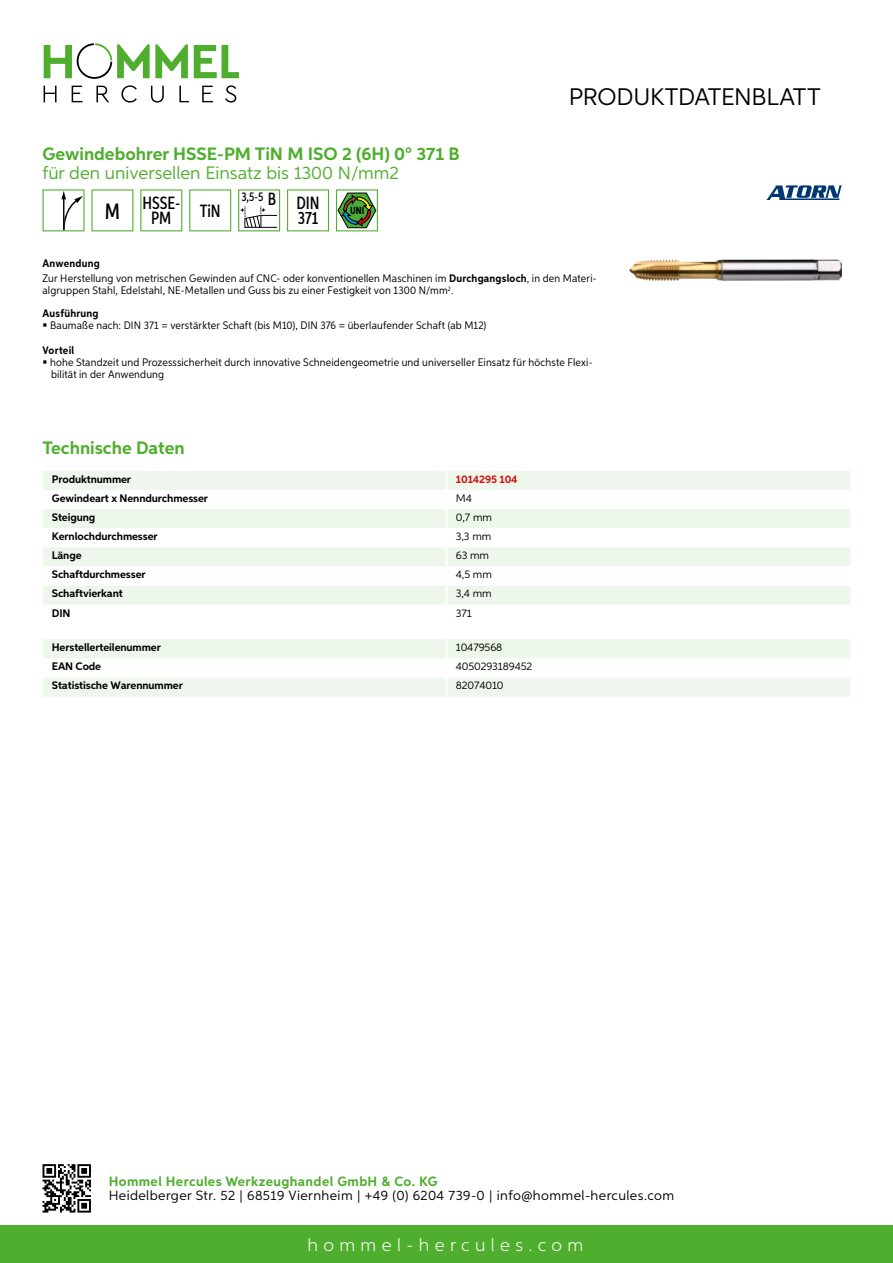
<style>
.page{position:relative;width:893px;height:1263px;background:#fff}
.page>*{position:absolute;margin:0;border:0;box-sizing:border-box;transform-origin:0 0}
.t1{font:24px "Aspira";letter-spacing:-.01em;color:#000}
.t2{font:700 18px "Aspira";color:#50ae2f}
.t3{font:18px "Aspira";color:#50ae2f}
.t4{font:300 18px "Aspira";letter-spacing:.3em;color:#fff}
.t5{font:500 17.85px/14.9px "Aspira XX Nar";color:#000}
.t6{font:13.5px "Aspira";letter-spacing:.03em;color:#000}
.t7{font:700 13.5px "Aspira";letter-spacing:.03em;color:#50ae2f}
.t8{font:500 12.6px "Aspira XX Nar";color:#000}
.t9{font:10.95px/15.1px "Aspira Nar";letter-spacing:.015em;color:#000}
.t10{font:700 10.95px "Aspira";letter-spacing:-.01em;color:#000}
.t11{font:10.95px "Aspira";letter-spacing:-.01em;color:#000}
.t12{font:700 10.95px "Aspira";letter-spacing:-.01em;color:#cd1013}
.t13{font:700 10.95px "Aspira Nar";letter-spacing:.015em;color:#000}
.t14{font:700 10.35px "Aspira XX Nar";color:#000}
.s1{font-size:22.2px}
.s2{font-size:17.85px}
.s3{font-weight:700}
</style>
<div class="page">
<div style="left:0;top:1226px;width:893px;height:37px;background:#50ae2f"></div>
<svg style="left:43px;top:1164px;width:48px;height:48px"></svg>
<svg style="left:194px;top:45px;width:45px;height:33px"></svg>
<svg style="left:44px;top:43px;width:144px;height:36px"></svg>
<svg style="left:44px;top:86px;width:13px;height:16px"></svg>
<svg style="left:72px;top:86px;width:10px;height:16px"></svg>
<svg style="left:96px;top:86px;width:13px;height:16px"></svg>
<svg style="left:121px;top:85px;width:16px;height:18px"></svg>
<svg style="left:151px;top:86px;width:13px;height:17px"></svg>
<svg style="left:179px;top:86px;width:10px;height:16px"></svg>
<svg style="left:202px;top:86px;width:11px;height:16px"></svg>
<svg style="left:225px;top:85px;width:11px;height:18px"></svg>
<div style="left:43px;top:471px;width:807px;height:19px;background:#eef7eb"></div>
<svg style="left:43px;top:509px;width:807px;height:96px;fill:#eef7eb"></svg>
<hr style="left:445px;top:471px;width:3px;height:19px;background:#fff">
<hr style="left:445px;top:509px;width:3px;height:19px;background:#fff">
<hr style="left:445px;top:528px;width:3px;height:19px;background:#fff">
<hr style="left:445px;top:547px;width:3px;height:19px;background:#fff">
<hr style="left:445px;top:566px;width:3px;height:20px;background:#fff">
<hr style="left:445px;top:586px;width:3px;height:19px;background:#fff">
<svg style="left:43px;top:639px;width:807px;height:58px"></svg>
<hr style="left:445px;top:677px;width:3px;height:20px;background:#fff">
<svg style="left:43px;top:189px;width:42px;height:42px"></svg>
<svg style="left:91px;top:189px;width:42px;height:42px"></svg>
<svg style="left:140px;top:189px;width:42px;height:42px"></svg>
<svg style="left:189px;top:189px;width:42px;height:42px"></svg>
<svg style="left:238px;top:189px;width:42px;height:42px"></svg>
<svg style="left:287px;top:189px;width:42px;height:42px"></svg>
<svg style="left:336px;top:189px;width:42px;height:42px"></svg>
<img style="left:629px;top:259px;width:213px;height:22px">
<svg style="left:766px;top:185px;width:76px;height:15px"></svg>
<h2 class="t2" style="left:43px;top:142px;width:419px">Gewindebohrer HSSE-PM TiN M ISO 2 (6H) 0° 371 B</h2>
<h2 class="t3" style="left:43px;top:162px;width:358px">für den universellen Einsatz bis 1300 N/mm2</h2>
<h3 class="t5" style="left:151px;top:196px;width:31px;text-indent:-46px"><span class="s1">M</span> HSSE-<br>PM</h3>
<h3 class="t5" style="left:200px;top:203px;width:22px">TiN</h3>
<p class="t8" style="left:241px;top:189px;width:80px">3,5-5 <span class="s2">B DIN</span></p>
<h3 class="t5" style="left:298px;top:211px;width:22px">371</h3>
<p class="t14" style="left:350px;top:205px;width:16px">UNI</p>
<h1 class="t1" style="left:569px;top:82px;width:253px">Produktdatenblatt</h1>
<p class="t9" style="left:43px;top:256px;width:556px"><span class="s3">Anwendung<br></span>Zur Herstellung von metrischen Gewinden auf CNC- oder konventionellen Maschinen im <span class="s3">Durchgangsloch</span>, in den Materi-</p>
<p class="t9" style="left:43px;top:279px;width:412px;line-height:22.2px">algruppen Stahl, Edelstahl, NE-Metallen und Guss bis zu einer Festigkeit von 1300 N/mm<sup>2</sup>.<br><span class="s3">Ausführung</span></p>
<p class="t9" style="left:50px;top:318px;width:438px">Baumaße nach: DIN 371 = verstärkter Schaft (bis M10), DIN 376 = überlaufender Schaft (ab M12)</p>
<p class="t13" style="left:43px;top:343px;width:33px">Vorteil</p>
<p class="t9" style="left:50px;top:357px;width:544px;line-height:12px">hohe Standzeit und Prozesssicherheit durch innovative Schneidengeometrie und universeller Einsatz für höchste Flexi&shy;bilität in der Anwendung</p>
<h2 class="t2" style="left:43px;top:437px;width:144px">Technische Daten</h2>
<p class="t10" style="left:52px;top:472px;width:81px">Produktnummer</p>
<p class="t12" style="left:456px;top:472px;width:63px">1014295 104</p>
<p class="t10" style="left:52px;top:491px;width:158px">Gewindeart x Nenndurchmesser</p>
<p class="t11" style="left:456px;top:491px;width:18px">M4</p>
<p class="t10" style="left:52px;top:510px;width:45px">Steigung</p>
<p class="t11" style="left:456px;top:510px;width:38px">0,7 mm</p>
<p class="t10" style="left:52px;top:530px;width:107px">Kernlochdurchmesser</p>
<p class="t11" style="left:456px;top:530px;width:37px">3,3 mm</p>
<p class="t10" style="left:52px;top:549px;width:31px">Länge</p>
<p class="t11" style="left:456px;top:549px;width:35px">63 mm</p>
<p class="t10" style="left:52px;top:568px;width:95px">Schaftdurchmesser</p>
<p class="t11" style="left:456px;top:568px;width:38px">4,5 mm</p>
<p class="t10" style="left:52px;top:587px;width:72px">Schaftvierkant</p>
<p class="t11" style="left:456px;top:587px;width:37px">3,4 mm</p>
<p class="t10" style="left:52px;top:606px;width:20px">DIN</p>
<p class="t11" style="left:456px;top:606px;width:17px">371</p>
<p class="t10" style="left:52px;top:641px;width:111px">Herstellerteilenummer</p>
<p class="t11" style="left:456px;top:641px;width:48px">10479568</p>
<p class="t10" style="left:52px;top:660px;width:51px">EAN Code</p>
<p class="t11" style="left:456px;top:660px;width:78px">4050293189452</p>
<p class="t10" style="left:52px;top:679px;width:132px">Statistische Warennummer</p>
<p class="t11" style="left:456px;top:679px;width:49px">82074010</p>
<p class="t7" style="left:109px;top:1172px;width:330px">Hommel Hercules Werkzeughandel GmbH &amp; Co. KG</p>
<p class="t6" style="left:109px;top:1187px;width:567px">Heidelberger Str. 52 | 68519 Viernheim | +49 (0) 6204 739-0 | info@hommel-hercules.com</p>
<h2 class="t4" style="left:307px;top:1234px;width:277px">hommel-hercules.com</h2>
</div>
